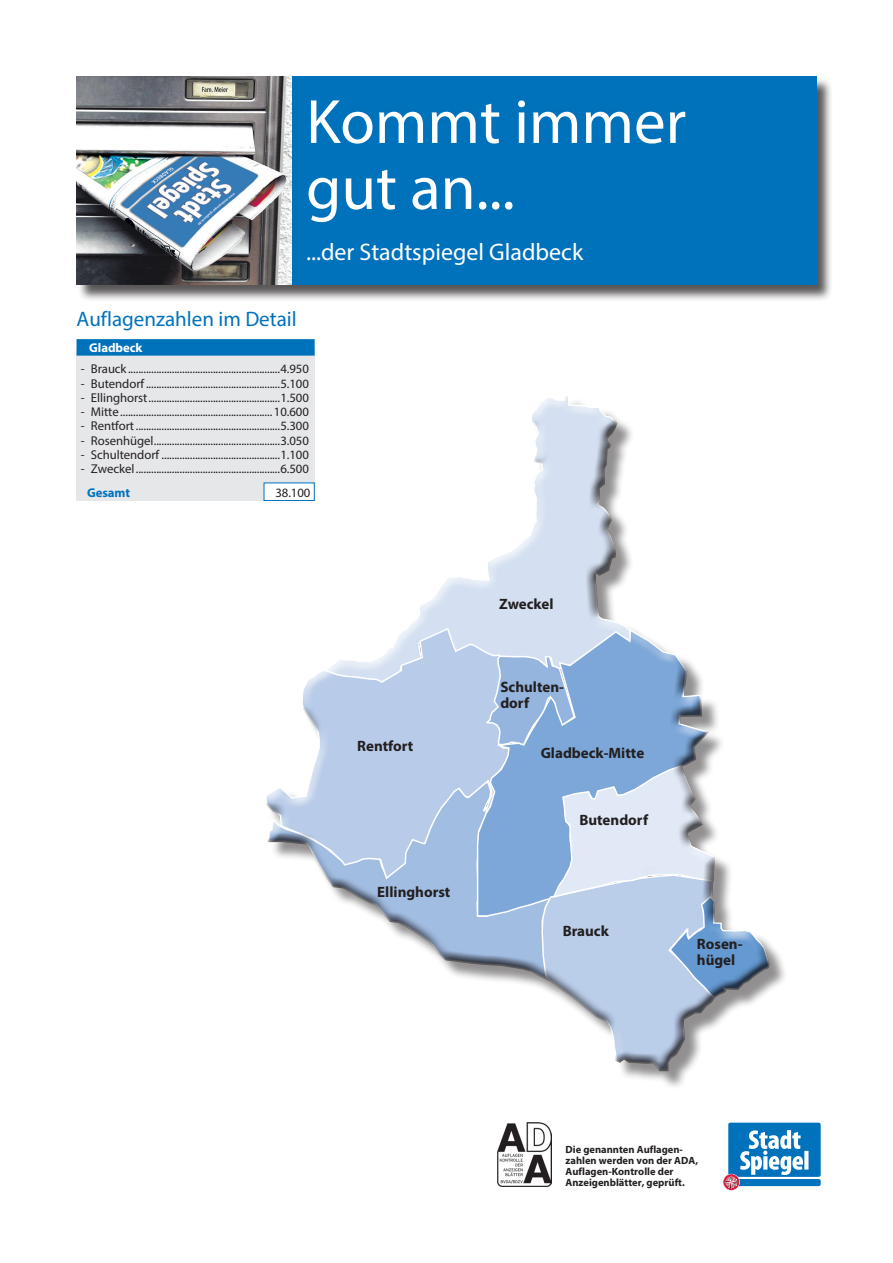
<style>
.page{position:relative;width:893px;height:1263px;background:#fff}
.page>*{position:absolute;margin:0;border:0;box-sizing:border-box;transform-origin:0 0}
.t1{font:63px "Myriad Pro";color:#fff}
.t2{font:24px "Myriad Pro";color:#fff}
.t3{font:21px "Myriad Pro";color:#0072bc}
.t4{font:700 15px/16.5px "Myriad Pro";color:#231f20}
.t5{font:12.75px "Myriad Pro";letter-spacing:-.005em;color:#231f20}
.t6{font:700 12.75px "Myriad Pro";letter-spacing:-.005em;color:#fff}
.t7{font:700 12.75px "Myriad Pro";letter-spacing:-.005em;color:#0072bc}
.t8{font:700 10.5px/11.2px "Myriad Pro";color:#231f20}
</style>
<div class="page">
<div style="left:263px;top:393px;width:507px;height:678px;background:#231f20;opacity:.75"></div>
<div style="left:77px;top:77px;width:756px;height:224px;background:#231f20;opacity:.75"></div>
<div style="left:77px;top:77px;width:739px;height:208px;background:#0072bc"></div>
<img style="left:77px;top:77px;width:214px;height:208px">
<div style="left:77px;top:349px;width:238px;height:152px;background:#e6e7e9"></div>
<div style="left:264px;top:482px;width:51px;height:19px;background:#fff;border:1px solid #0072bc"></div>
<div style="left:77px;top:339px;width:238px;height:17px;background:#0072bc"></div>
<div style="left:728px;top:1179px;width:93px;height:7px;background:#0072bc;border-radius:2px"></div>
<div style="left:728px;top:1123px;width:93px;height:54px;background:#0072bc;border-radius:2px"></div>
<svg style="left:723px;top:1130px;width:85px;height:61px"></svg>
<img style="left:497px;top:1123px;width:55px;height:63px">
<p class="t1" style="left:306px;top:83px;width:382px">Kommt immer</p>
<p class="t1" style="left:306px;top:149px;width:210px">gut an...</p>
<p class="t2" style="left:306px;top:237px;width:279px">...der Stadtspiegel Gladbeck</p>
<p class="t3" style="left:77px;top:306px;width:222px">Auflagenzahlen im Detail</p>
<p class="t6" style="left:89px;top:340px;width:55px">Gladbeck</p>
<p class="t5" style="left:81px;top:361px;width:230px">- Brauck...........................................................4.950</p>
<p class="t5" style="left:81px;top:376px;width:230px">- Butendorf ....................................................5.100</p>
<p class="t5" style="left:81px;top:390px;width:230px">- Ellinghorst...................................................1.500</p>
<p class="t5" style="left:81px;top:404px;width:230px">- Mitte...........................................................10.600</p>
<p class="t5" style="left:81px;top:418px;width:230px">- Rentfort........................................................5.300</p>
<p class="t5" style="left:81px;top:433px;width:230px">- Rosenhügel.................................................3.050</p>
<p class="t5" style="left:81px;top:447px;width:230px">- Schultendorf ..............................................1.100</p>
<p class="t5" style="left:81px;top:461px;width:230px">- Zweckel........................................................6.500</p>
<p class="t7" style="left:87px;top:484px;width:45px">Gesamt</p>
<p class="t5" style="left:275px;top:485px;width:37px">38.100</p>
<p class="t4" style="left:357px;top:737px;width:58px">Rentfort</p>
<p class="t4" style="left:377px;top:883px;width:75px">Ellinghorst</p>
<p class="t4" style="left:499px;top:595px;width:56px">Zweckel</p>
<p class="t4" style="left:500px;top:678px;width:65px">Schulten-</p>
<p class="t4" style="left:500px;top:694px;width:30px">dorf</p>
<p class="t4" style="left:541px;top:744px;width:105px">Gladbeck-Mitte</p>
<p class="t4" style="left:579px;top:811px;width:70px">Butendorf</p>
<p class="t4" style="left:563px;top:922px;width:48px">Brauck</p>
<p class="t4" style="left:697px;top:935px;width:47px">Rosen&shy;hügel</p>
<p class="t8" style="left:566px;top:1143px;width:134px">Die genannten Auflagen&shy;zahlen werden von der ADA,<br>Auflagen-Kontrolle der<br>Anzeigenblätter, geprüft.</p>
</div>
